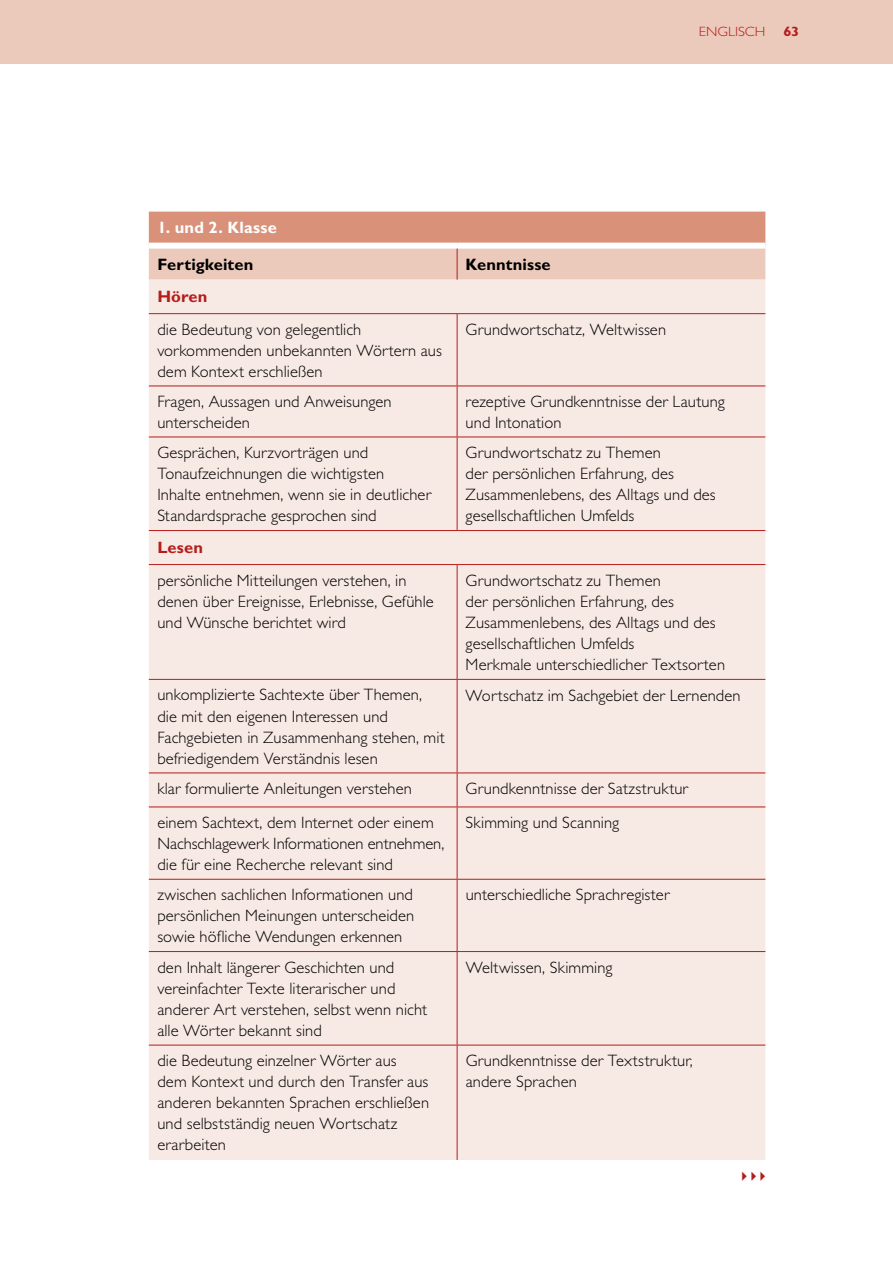
<style>
.page{position:relative;width:893px;height:1263px;background:#fff}
.page>*{position:absolute;margin:0;border:0;box-sizing:border-box;transform-origin:0 0}
.t1{font:300 16.5px/21px "Gill Sans Std";letter-spacing:.01em;color:#000}
.t2{font:700 16.5px "Gill Sans Std";letter-spacing:.005em;color:#000}
.t3{font:700 16.5px "Gill Sans Std";letter-spacing:.015em;color:#fff}
.t4{font:700 16.5px "Gill Sans Std";letter-spacing:.005em;color:#b51d1c}
.t5{font:300 13.5px "Gill Sans Std";color:#b51d1c;scale:1.09 1}
.t6{font:700 13.5px "Gill Sans Std";color:#b51d1c;scale:1.09 1}
</style>
<div class="page">
<div style="left:0;top:0;width:893px;height:64px;background:#eccabb"></div>
<svg style="left:149px;top:212px;width:616px;height:68px;background:#e2ae9b"></svg>
<div style="left:149px;top:280px;width:616px;height:880px;background:#f7e9e3"></div>
<div style="left:149px;top:243px;width:308px;height:6px;background:#fff"></div>
<div style="left:457px;top:243px;width:308px;height:6px;background:#fff"></div>
<hr style="left:457px;top:249px;width:1px;height:31px;background:#b51d1c">
<hr style="left:149px;top:313px;width:308px;height:1px;background:#b51d1c">
<hr style="left:149px;top:386px;width:308px;height:1px;background:#b51d1c">
<hr style="left:149px;top:437px;width:308px;height:1px;background:#b51d1c">
<hr style="left:457px;top:314px;width:1px;height:72px;background:#b51d1c">
<hr style="left:457px;top:386px;width:1px;height:51px;background:#b51d1c">
<hr style="left:457px;top:437px;width:1px;height:93px;background:#b51d1c">
<hr style="left:457px;top:313px;width:308px;height:1px;background:#b51d1c">
<hr style="left:457px;top:386px;width:308px;height:1px;background:#b51d1c">
<hr style="left:457px;top:437px;width:308px;height:1px;background:#b51d1c">
<hr style="left:149px;top:530px;width:308px;height:1px;background:#b51d1c">
<hr style="left:457px;top:530px;width:308px;height:1px;background:#b51d1c">
<hr style="left:149px;top:564px;width:308px;height:1px;background:#b51d1c">
<hr style="left:457px;top:565px;width:1px;height:114px;background:#b51d1c">
<hr style="left:457px;top:564px;width:308px;height:1px;background:#b51d1c">
<hr style="left:149px;top:679px;width:308px;height:1px;background:#b51d1c">
<hr style="left:149px;top:772px;width:308px;height:1px;background:#b51d1c">
<hr style="left:149px;top:806px;width:308px;height:1px;background:#b51d1c">
<hr style="left:149px;top:879px;width:308px;height:1px;background:#b51d1c">
<hr style="left:149px;top:951px;width:308px;height:1px;background:#b51d1c">
<hr style="left:457px;top:680px;width:1px;height:92px;background:#b51d1c">
<hr style="left:457px;top:773px;width:1px;height:33px;background:#b51d1c">
<hr style="left:457px;top:807px;width:1px;height:72px;background:#b51d1c">
<hr style="left:457px;top:880px;width:1px;height:71px;background:#b51d1c">
<hr style="left:457px;top:952px;width:1px;height:93px;background:#b51d1c">
<hr style="left:457px;top:679px;width:308px;height:1px;background:#b51d1c">
<hr style="left:457px;top:772px;width:308px;height:1px;background:#b51d1c">
<hr style="left:457px;top:806px;width:308px;height:1px;background:#b51d1c">
<hr style="left:457px;top:879px;width:308px;height:1px;background:#b51d1c">
<hr style="left:457px;top:951px;width:308px;height:1px;background:#b51d1c">
<hr style="left:149px;top:1045px;width:308px;height:1px;background:#b51d1c">
<hr style="left:457px;top:1045px;width:1px;height:115px;background:#b51d1c">
<hr style="left:457px;top:1045px;width:308px;height:1px;background:#b51d1c">
<p class="t5" style="left:699px;top:24px;width:62px">Eng lisch</p>
<p class="t6" style="left:783px;top:24px;width:16px">63</p>
<p class="t3" style="left:157px;top:217px;width:121px">1. und 2. Klasse</p>
<p class="t2" style="left:157px;top:254px;width:97px">Fertigkeiten</p>
<p class="t2" style="left:466px;top:254px;width:87px">Kenntnisse</p>
<p class="t4" style="left:157px;top:287px;width:52px">Hören</p>
<p class="t1" style="left:157px;top:319px;width:286px">die Bedeutung von gelegentlich vorkommenden unbekannten Wörtern aus dem Kontext erschließen</p>
<p class="t1" style="left:466px;top:319px;width:202px">Grundwortschatz, Weltwissen</p>
<p class="t1" style="left:157px;top:391px;width:236px">Fragen, Aussagen und Anweisungen unterscheiden</p>
<p class="t1" style="left:466px;top:391px;width:261px">rezeptive Grundkenntnisse der Lautung und I ntonation</p>
<p class="t1" style="left:157px;top:442px;width:275px">Gesprächen, Kurzvorträgen und Tonaufzeichnungen die wichtigsten<br>I nhalte entnehmen, wenn sie in deutlicher Standardsprache gesprochen sind</p>
<p class="t1" style="left:466px;top:442px;width:252px">Grundwortschatz zu Themen<br>der persönlichen Erfahrung, des<br>Zusammenlebens, des Alltags und des gesellschaftlichen Umfelds</p>
<p class="t4" style="left:157px;top:538px;width:47px">Lesen</p>
<p class="t1" style="left:157px;top:570px;width:278px">persönliche M itteilungen verstehen, in denen über Ereignisse, Erlebnisse, Gefühle und Wünsche berichtet wird</p>
<p class="t1" style="left:466px;top:570px;width:261px">Grundwortschatz zu Themen<br>der persönlichen Erfahrung, des Zusammenlebens, des Alltags und des gesellschaftlichen Umfelds<br>M erkmale unterschiedlicher Textsorten</p>
<p class="t1" style="left:157px;top:685px;width:289px">unkomplizierte Sachtexte über Themen, die mit den eigenen I nteressen und Fachgebieten in Zusammenhang stehen, mit befriedigendem Verständnis lesen</p>
<p class="t1" style="left:466px;top:685px;width:277px">Wortschatz im Sachgebiet der Lernenden</p>
<p class="t1" style="left:157px;top:778px;width:256px">klar formulierte Anleitungen verstehen</p>
<p class="t1" style="left:466px;top:778px;width:224px">Grundkenntnisse der Satzstruktur</p>
<p class="t1" style="left:157px;top:812px;width:288px">einem Sachtext, dem I nternet oder einem<br>Nachschlagewerk I nformationen entnehmen, die für eine Recherche relevant sind</p>
<p class="t1" style="left:466px;top:812px;width:155px">Skimming und Scanning</p>
<p class="t1" style="left:157px;top:884px;width:258px;text-align:justify">zwischen sachlichen I nformationen und persönlichen Meinungen unterscheiden sowie höfliche Wendungen erkennen</p>
<p class="t1" style="left:466px;top:884px;width:205px">unterschiedliche Sprachregister</p>
<p class="t1" style="left:157px;top:957px;width:272px">den I nhalt längerer Geschichten und vereinfachter Texte literarischer und anderer Art verstehen, selbst wenn nicht alle Wörter bekannt sind</p>
<p class="t1" style="left:466px;top:957px;width:148px">Weltwissen, Skimming</p>
<p class="t1" style="left:157px;top:1050px;width:273px">die Bedeutung einzelner Wörter aus dem Kontext und durch den Transfer aus anderen bekannten Sprachen erschließen und selbstständig neuen Wortschatz erarbeiten</p>
<p class="t1" style="left:466px;top:1050px;width:229px">Grundkenntnisse der Textstruktur, andere Sprachen</p>
</div>
